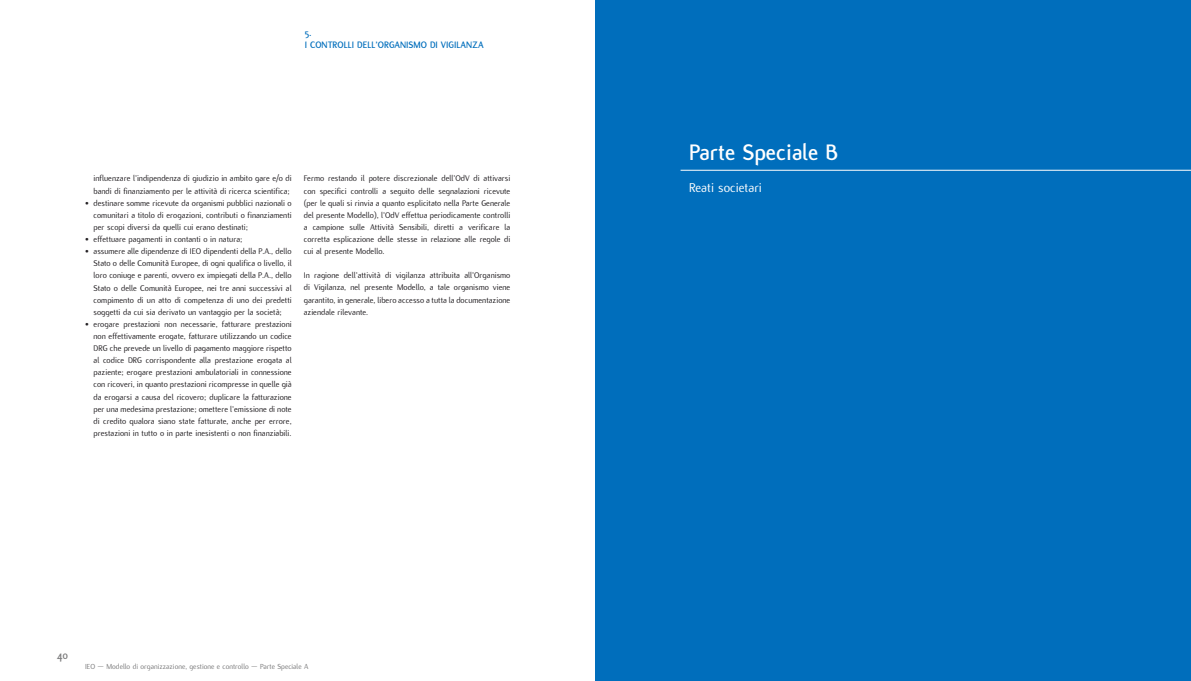
<style>
.page{position:relative;width:1191px;height:681px;background:#fff}
.page>*{position:absolute;margin:0;border:0;box-sizing:border-box;transform-origin:0 0}
.t1{font:700 24px "Flux";color:#fff}
.t2{font:14px "Flux";color:#fff}
.t3{font:700 12px "Flux";color:#7a7a7b}
.t4{font:700 10px/12.1px "Flux";color:#006ebc}
.t5{font:9px/12.1px "Flux";color:#221f22;text-align:justify}
.t6{font:8px "Flux";color:#7a7a7b}
</style>
<div class="page">
<div style="left:595px;top:0;width:596px;height:680px;background:#006ebc"></div>
<hr style="left:680px;top:170px;width:511px;height:1px;background:#fff">
<p class="t4" style="left:305px;top:27px;width:180px">5.<br>I CONTROLLI DELL’ORGANISMO DI VIGILANZA</p>
<p class="t5" style="left:94px;top:173px;width:200px">influenzare l’indipendenza di giudizio in ambito gare e/o di bandi di finanziamento per le attività di ricerca scientifica;</p>
<p class="t5" style="left:94px;top:197px;width:200px;text-indent:-9px">• destinare somme ricevute da organismi pubblici nazionali o comunitari a titolo di erogazioni, contributi o finanziamenti per scopi diversi da quelli cui erano destinati;</p>
<p class="t5" style="left:85px;top:233px;width:159px">• effettuare pagamenti in contanti o in natura;</p>
<p class="t5" style="left:94px;top:245px;width:200px;text-indent:-9px">• assumere alle dipendenze di IEO dipendenti della P.A., dello Stato o delle Comunità Europee, di ogni qualifica o livello, il loro coniuge e parenti, ovvero ex impiegati della P.A., dello Stato o delle Comunità Europee, nei tre anni successivi al compimento di un atto di competenza di uno dei predetti soggetti da cui sia derivato un vantaggio per la società;</p>
<p class="t5" style="left:94px;top:318px;width:200px;text-indent:-9px">• erogare prestazioni non necessarie, fatturare prestazioni non effettivamente erogate, fatturare utilizzando un codice DRG che prevede un livello di pagamento maggiore rispetto al codice DRG corrispondente alla prestazione erogata al paziente; erogare prestazioni ambulatoriali in connessione con ricoveri, in quanto prestazioni ricompresse in quelle già da erogarsi a causa del ricovero; duplicare la fatturazione per una medesima prestazione; omettere l’emissione di note di credito qualora siano state fatturate, anche per errore, prestazioni in tutto o in parte inesistenti o non finanziabili.</p>
<p class="t5" style="left:304px;top:172px;width:208px">Fermo restando il potere discrezionale dell’OdV di attivarsi con specifici controlli a seguito delle segnalazioni ricevute (per le quali si rinvia a quanto esplicitato nella Parte Generale del presente Modello), l’OdV effettua periodicamente controlli a campione sulle Attività Sensibili, diretti a verificare la corretta esplicazione delle stesse in relazione alle regole di cui al presente Modello.</p>
<p class="t5" style="left:304px;top:269px;width:208px">In ragione dell’attività di vigilanza attribuita all’Organismo di Vigilanza, nel presente Modello, a tale organismo viene garantito, in generale, libero accesso a tutta la documentazione aziendale rilevante.</p>
<h3 class="t3" style="left:57px;top:648px;width:13px">40</h3>
<p class="t6" style="left:85px;top:661px;width:225px">IEO — Modello di organizzazione, gestione e controllo — Parte Speciale A</p>
<h1 class="t1" style="left:689px;top:139px;width:150px">Parte Speciale B</h1>
<h2 class="t2" style="left:689px;top:180px;width:74px">Reati societari</h2>
</div>
